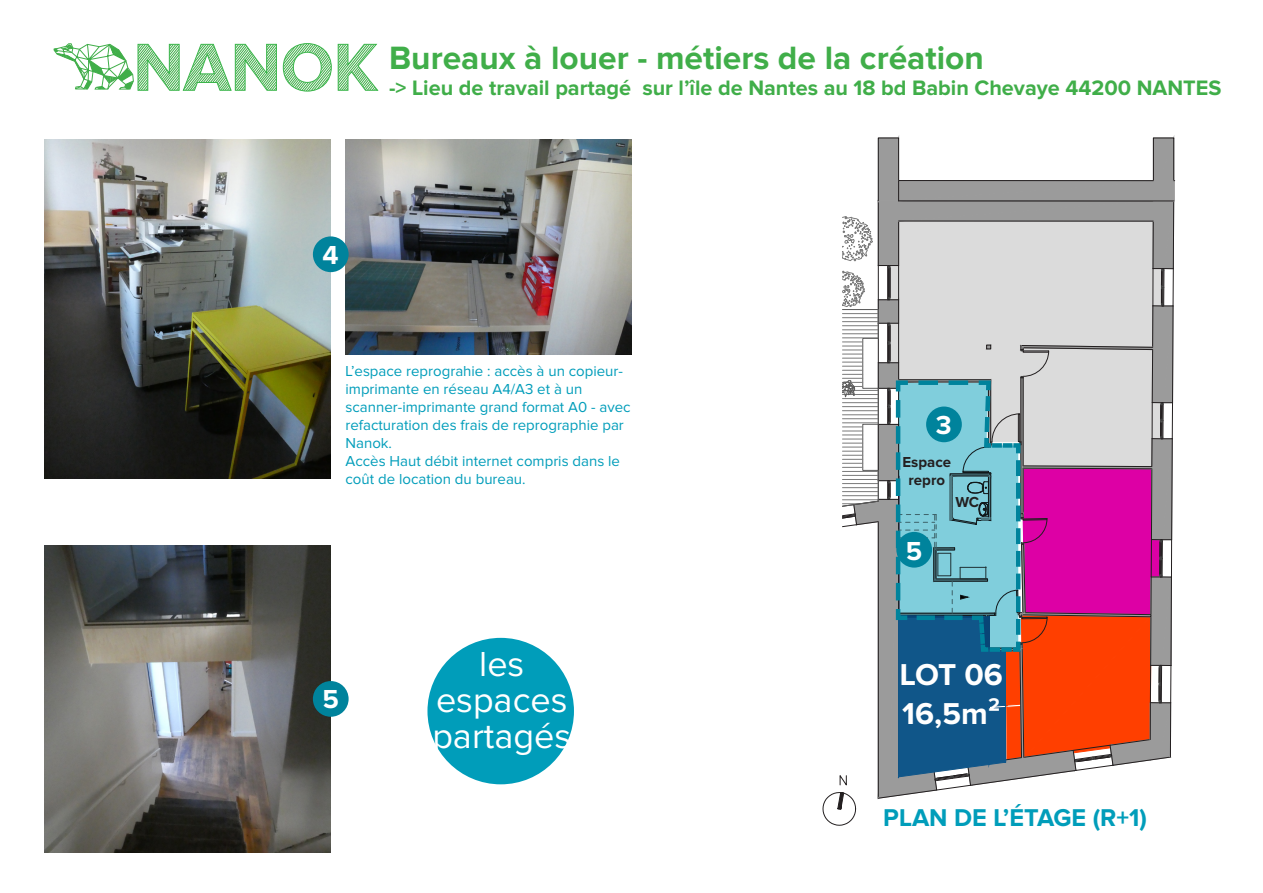
<style>
.page{position:relative;width:1263px;height:893px;background:#fff}
.page>*{position:absolute;margin:0;border:0;box-sizing:border-box;transform-origin:0 0}
.t1{font:36px "Proxima Nova";color:#fff}
.t2{font:700 33.45px "Proxima Nova";color:#40ae49}
.t3{font:700 31.35px "Proxima Nova";color:#fff}
.t4{font:700 27px "Proxima Nova";color:#fff}
.t5{font:700 25.2px "Proxima Nova";color:#009dba}
.t6{font:700 21.6px "Proxima Nova";color:#40ae49}
.t7{font:15px/18px "Proxima Nova";color:#009dba}
.t8{font:700 15px "Proxima Nova";color:#231f20}
</style>
<div class="page">
<svg style="left:54px;top:43px;width:325px;height:49px"></svg>
<img style="left:45px;top:140px;width:286px;height:339px">
<img style="left:45px;top:545px;width:286px;height:308px">
<img style="left:345px;top:140px;width:286px;height:214px">
<div style="left:313px;top:681px;width:36px;height:36px;background:#00839c;border-radius:50%"></div>
<div style="left:313px;top:236px;width:36px;height:36px;background:#00839c;border-radius:50%"></div>
<svg style="left:822px;top:137px;width:353px;height:689px"></svg>
<div style="left:926px;top:406px;width:36px;height:36px;background:#00839c;border-radius:50%"></div>
<div style="left:427px;top:638px;width:147px;height:146px;background:#009dba;border-radius:50%"></div>
<div style="left:896px;top:532px;width:36px;height:36px;background:#00839c;border-radius:50%"></div>
<h2 class="t2" style="left:389px;top:43px;width:596px">Bureaux à louer - métiers de la création</h2>
<h3 class="t6" style="left:389px;top:78px;width:834px">-&gt; Lieu de travail partagé sur l’île de Nantes au 18 bd Babin Chevaye 44200 NANTES</h3>
<p class="t4" style="left:323px;top:242px;width:18px">4</p>
<p class="t7" style="left:345px;top:363px;width:287px">L’espace reprograhie : accès à un copieur&shy;imprimante en réseau A4/A3 et à un scanner-imprimante grand format A0 - avec refacturation des frais de reprographie par Nanok.</p>
<p class="t7" style="left:345px;top:453px;width:276px">Accès Haut débit internet compris dans le coût de location du bureau.</p>
<p class="t4" style="left:322px;top:687px;width:18px">5</p>
<p class="t1" style="left:479px;top:647px;width:47px">les</p>
<p class="t1" style="left:436px;top:683px;width:133px">espaces</p>
<p class="t1" style="left:432px;top:719px;width:140px">partagés</p>
<p class="t4" style="left:936px;top:412px;width:17px">3</p>
<p class="t8" style="left:902px;top:455px;width:50px">Espace</p>
<p class="t8" style="left:908px;top:473px;width:38px">repro</p>
<p class="t4" style="left:906px;top:539px;width:18px">5</p>
<p class="t8" style="left:955px;top:495px;width:25px">WC</p>
<p class="t3" style="left:900px;top:660px;width:105px">LOT 06</p>
<p class="t3" style="left:902px;top:700px;width:100px">16,5m²</p>
<p class="t5" style="left:883px;top:806px;width:265px">PLAN DE L’ÉTAGE (R+1)</p>
</div>
